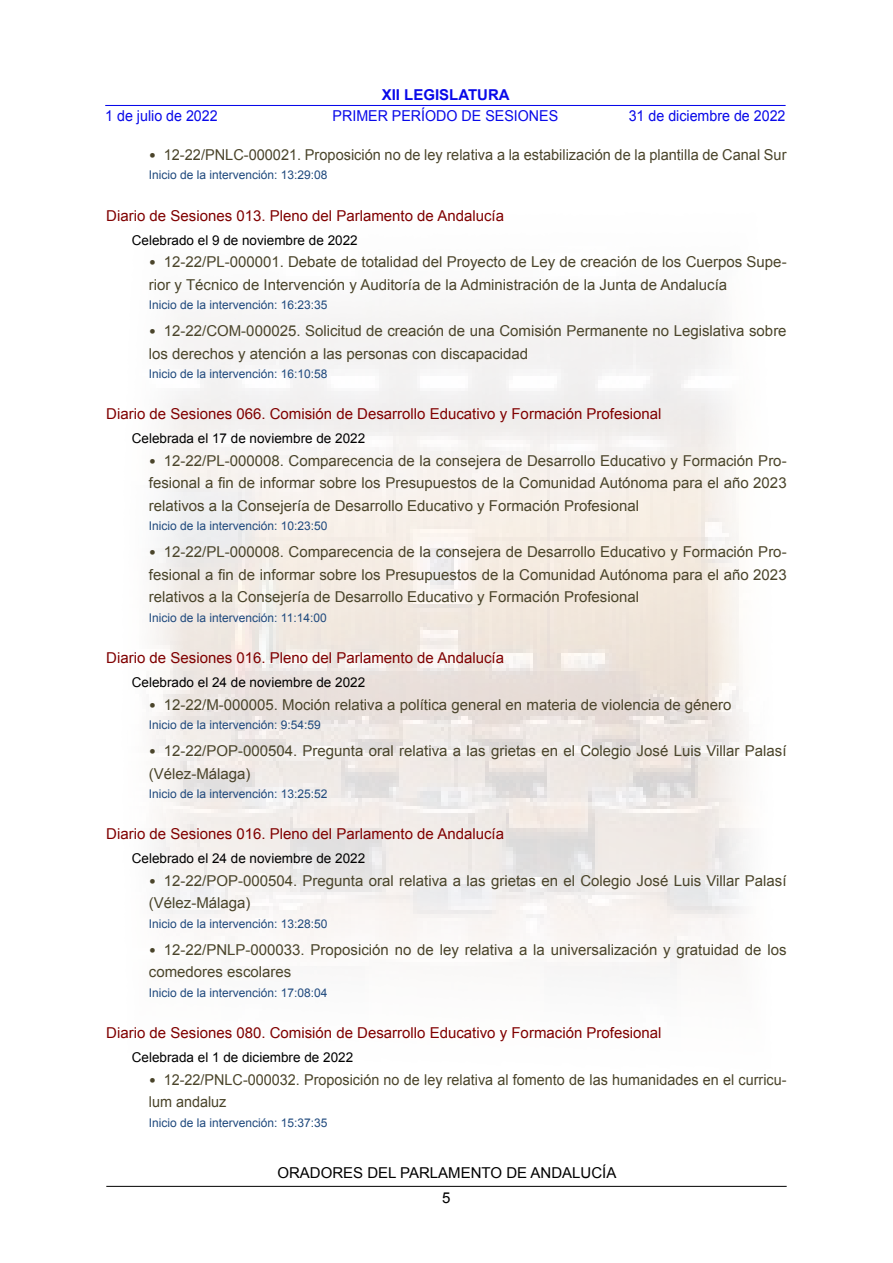
<style>
.page{position:relative;width:893px;height:1263px;background:#fff}
.page>*{position:absolute;margin:0;border:0;box-sizing:border-box;transform-origin:0 0}
.t1{font:15px/22.5px "Arial";color:#4a442a}
.t2{font:15px "Arial";color:#800000}
.t3{font:15px/22.5px "Arial";color:#4a442a;scale:.96 1}
.t4{font:15px "Arial";color:#0909e9;scale:.95 1}
.t5{font:15px/25.2px "Arial";color:#000;text-align:center}
.t6{font:700 15px "Arial";color:#0909e9}
.t7{font:13.5px "Arial";color:#000}
.t8{font:12px "Arial";color:#1f497d}
.s1{font-family:"Calibri"}
</style>
<div class="page">
<hr style="left:106px;top:1186px;width:681px;height:1px;background:#000">
<hr style="left:105px;top:105px;width:681px;height:1px;background:#0909e9">
<img style="left:152px;top:302px;width:595px;height:673px">
<p class="t6" style="left:382px;top:84px;width:130px">XII LEGISLATURA</p>
<p class="t4" style="left:105px;top:106px;width:120px">1 de julio de 2022</p>
<p class="t4" style="left:333px;top:106px;width:239px">PRIMER PERÍODO DE SESIONES</p>
<p class="t4" style="left:629px;top:106px;width:167px">31 de diciembre de 2022</p>
<p class="t1" style="left:149px;top:143px;width:639px"><span class="s1">•</span> 12-22/PNLC-000021. Proposición no de ley relativa a la estabilización de la plantilla de Canal Sur</p>
<p class="t8" style="left:149px;top:167px;width:180px">Inicio de la intervención: 13:29:08</p>
<p class="t2" style="left:106px;top:205px;width:399px">Diario de Sesiones 013. Pleno del Parlamento de Andalucía</p>
<p class="t7" style="left:132px;top:231px;width:227px">Celebrado el 9 de noviembre de 2022</p>
<p class="t1" style="left:149px;top:251px;width:639px"><span class="s1">•</span> 12-22/PL-000001. Debate de totalidad del Proyecto de Ley de creación de los Cuerpos Supe&shy;rior y Técnico de Intervención y Auditoría de la Administración de la Junta de Andalucía</p>
<p class="t8" style="left:149px;top:297px;width:180px">Inicio de la intervención: 16:23:35</p>
<p class="t1" style="left:149px;top:320px;width:639px"><span class="s1">•</span> 12-22/COM-000025. Solicitud de creación de una Comisión Permanente no Legislativa sobre los derechos y atención a las personas con discapacidad</p>
<p class="t8" style="left:149px;top:366px;width:180px">Inicio de la intervención: 16:10:58</p>
<p class="t2" style="left:106px;top:404px;width:557px">Diario de Sesiones 066. Comisión de Desarrollo Educativo y Formación Profesional</p>
<p class="t7" style="left:132px;top:430px;width:235px">Celebrada el 17 de noviembre de 2022</p>
<p class="t1" style="left:149px;top:449px;width:639px;text-align:justify"><span class="s1">•</span> 12-22/PL-000008. Comparecencia de la consejera de Desarrollo Educativo y Formación Pro&shy;fesional a fin de informar sobre los Presupuestos de la Comunidad Autónoma para el año 2023 relativos a la Consejería de Desarrollo Educativo y Formación Profesional</p>
<p class="t8" style="left:149px;top:518px;width:180px">Inicio de la intervención: 10:23:50</p>
<p class="t1" style="left:149px;top:541px;width:639px;text-align:justify"><span class="s1">•</span> 12-22/PL-000008. Comparecencia de la consejera de Desarrollo Educativo y Formación Pro&shy;fesional a fin de informar sobre los Presupuestos de la Comunidad Autónoma para el año 2023 relativos a la Consejería de Desarrollo Educativo y Formación Profesional</p>
<p class="t8" style="left:149px;top:610px;width:179px">Inicio de la intervención: 11:14:00</p>
<p class="t2" style="left:106px;top:648px;width:399px">Diario de Sesiones 016. Pleno del Parlamento de Andalucía</p>
<p class="t7" style="left:132px;top:673px;width:235px">Celebrado el 24 de noviembre de 2022</p>
<p class="t1" style="left:149px;top:693px;width:584px"><span class="s1">•</span> 12-22/M-000005. Moción relativa a política general en materia de violencia de género</p>
<p class="t8" style="left:149px;top:717px;width:174px">Inicio de la intervención: 9:54:59</p>
<p class="t1" style="left:149px;top:740px;width:639px"><span class="s1">•</span> 12-22/POP-000504. Pregunta oral relativa a las grietas en el Colegio José Luis Villar Palasí (Vélez-Málaga)</p>
<p class="t8" style="left:149px;top:786px;width:180px">Inicio de la intervención: 13:25:52</p>
<p class="t2" style="left:106px;top:824px;width:399px">Diario de Sesiones 016. Pleno del Parlamento de Andalucía</p>
<p class="t7" style="left:132px;top:850px;width:235px">Celebrado el 24 de noviembre de 2022</p>
<p class="t1" style="left:149px;top:869px;width:639px"><span class="s1">•</span> 12-22/POP-000504. Pregunta oral relativa a las grietas en el Colegio José Luis Villar Palasí (Vélez-Málaga)</p>
<p class="t8" style="left:149px;top:916px;width:180px">Inicio de la intervención: 13:28:50</p>
<p class="t1" style="left:149px;top:938px;width:639px"><span class="s1">•</span> 12-22/PNLP-000033. Proposición no de ley relativa a la universalización y gratuidad de los comedores escolares</p>
<p class="t8" style="left:149px;top:985px;width:180px">Inicio de la intervención: 17:08:04</p>
<p class="t2" style="left:106px;top:1023px;width:557px">Diario de Sesiones 080. Comisión de Desarrollo Educativo y Formación Profesional</p>
<p class="t7" style="left:132px;top:1048px;width:223px">Celebrada el 1 de diciembre de 2022</p>
<p class="t3" style="left:149px;top:1068px;width:666px"><span class="s1">•</span> 12-22/PNLC-000032. Proposición no de ley relativa al fomento de las humanidades en el curricu&shy;lum andaluz</p>
<p class="t8" style="left:149px;top:1114px;width:180px">Inicio de la intervención: 15:37:35</p>
<p class="t5" style="left:277px;top:1160px;width:340px">ORADORES DEL PARLAMENTO DE ANDALUCÍA<br>5</p>
</div>
